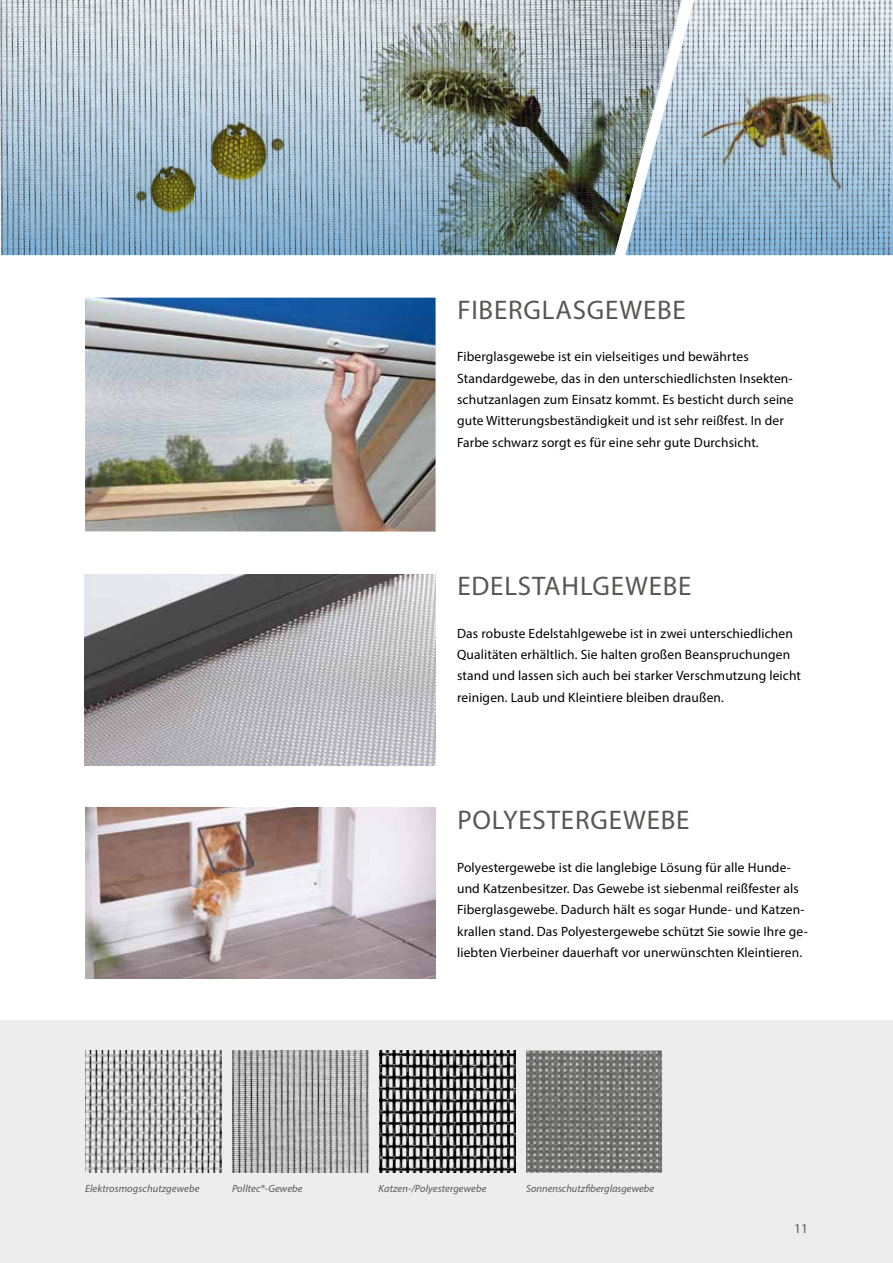
<style>
.page{position:relative;width:893px;height:1263px;background:#fff}
.page>*{position:absolute;margin:0;border:0;box-sizing:border-box;transform-origin:0 0}
.t1{font:27px "Myriad Pro";letter-spacing:.03em;color:#575756}
.t2{font:13.5px/21.3px "Myriad Pro";letter-spacing:.01em;color:#000}
.t3{font:13.5px "Myriad Pro";color:#575756}
.t4{font:italic 10.5px "Myriad Pro";letter-spacing:.01em;color:#575756}
</style>
<div class="page">
<div style="left:0;top:1020px;width:893px;height:243px;background:#ededed"></div>
<img style="left:232px;top:1050px;width:136px;height:122px">
<img style="left:526px;top:1050px;width:136px;height:122px">
<img style="left:0;top:0;width:610px;height:255px">
<img style="left:85px;top:298px;width:351px;height:233px">
<img style="left:85px;top:574px;width:351px;height:191px">
<img style="left:85px;top:1050px;width:136px;height:123px">
<img style="left:379px;top:1050px;width:136px;height:123px">
<img style="left:85px;top:808px;width:351px;height:170px">
<img style="left:694px;top:0;width:199px;height:255px">
<img style="left:610px;top:0;width:84px;height:256px">
<h1 class="t1" style="left:457px;top:293px;width:230px">FIBERGLASGEWEBE</h1>
<p class="t2" style="left:457px;top:346px;width:338px">Fiberglasgewebe ist ein vielseitiges und bewährtes Standardgewebe, das in den unterschiedlichsten Insekten&shy;schutzanlagen zum Einsatz kommt. Es besticht durch seine gute Witterungsbeständigkeit und ist sehr reißfest. In der Farbe schwarz sorgt es für eine sehr gute Durchsicht.</p>
<h1 class="t1" style="left:457px;top:570px;width:236px">EDELSTAHLGEWEBE</h1>
<p class="t2" style="left:457px;top:622px;width:345px">Das robuste Edelstahlgewebe ist in zwei unterschiedlichen Qualitäten erhältlich. Sie halten großen Beanspruchungen stand und lassen sich auch bei starker Verschmutzung leicht reinigen. Laub und Kleintiere bleiben draußen.</p>
<h1 class="t1" style="left:457px;top:803px;width:234px">POLYESTERGEWEBE</h1>
<p class="t2" style="left:457px;top:856px;width:352px">Polyestergewebe ist die langlebige Lösung für alle Hunde&shy;und Katzenbesitzer. Das Gewebe ist siebenmal reißfester als Fiberglasgewebe. Dadurch hält es sogar Hunde- und Katzen&shy;krallen stand. Das Polyestergewebe schützt Sie sowie Ihre ge&shy;liebten Vierbeiner dauerhaft vor unerwünschten Kleintieren.</p>
<p class="t4" style="left:232px;top:1182px;width:72px">Polltec®-Gewebe</p>
<p class="t4" style="left:526px;top:1182px;width:130px">Sonnenschutzfiberglasgewebe</p>
<p class="t4" style="left:85px;top:1182px;width:116px">Elektrosmogschutzgewebe</p>
<p class="t4" style="left:379px;top:1182px;width:109px">Katzen-/Polyestergewebe</p>
<p class="t3" style="left:794px;top:1220px;width:15px">11</p>
</div>
